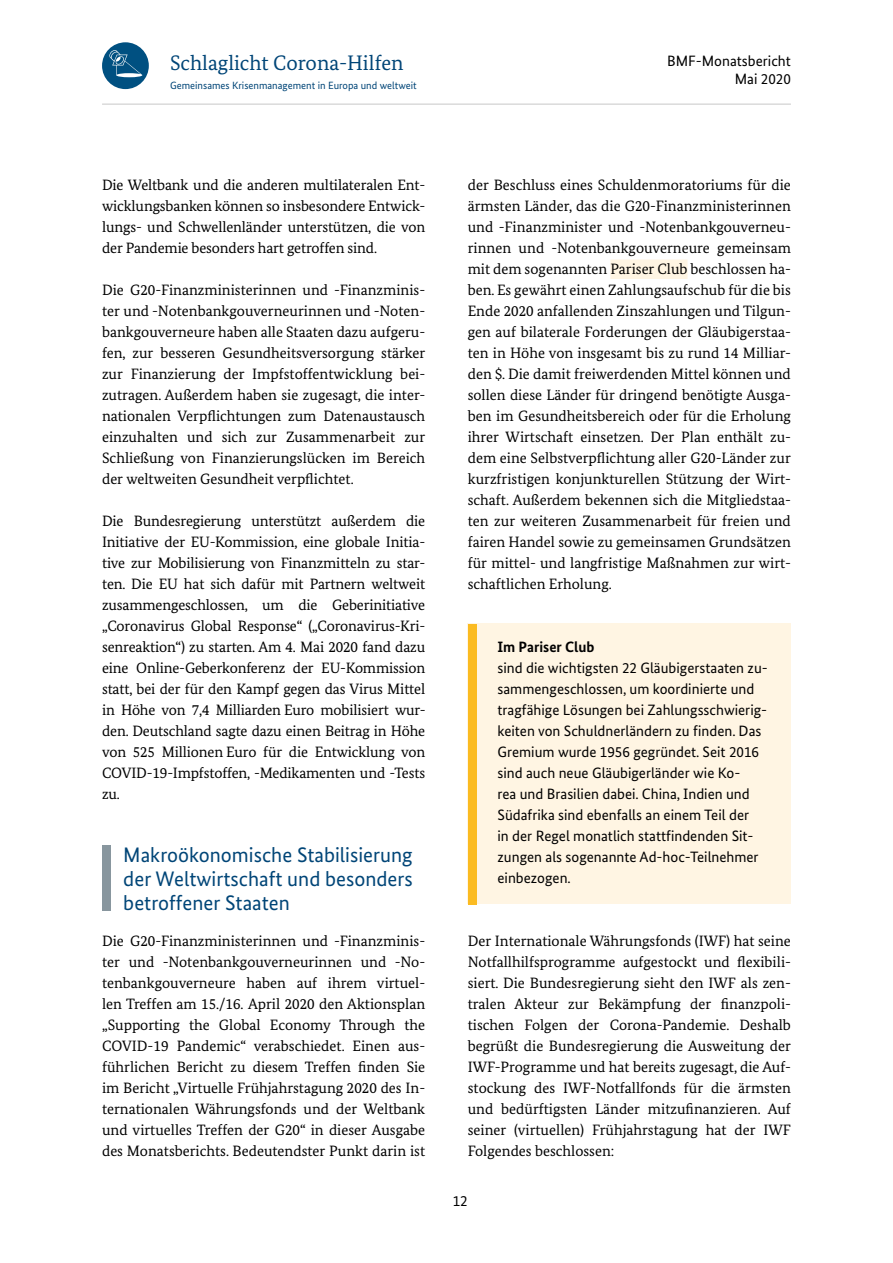
<style>
.page{position:relative;width:893px;height:1263px;background:#fff}
.page>*{position:absolute;margin:0;border:0;box-sizing:border-box;transform-origin:0 0}
.Überschrift_dritte_E{font:21px/24px "Bundes Sans";color:#004577;text-align:justify}
.t1{font:21px "Bundes Serif";color:#004577}
.Zweispaltiger_Fließt{font:15px/21px "Bundes Serif";color:#000;text-align:justify}
.Hintergrundwissen{font:15px/21px "Bundes Sans";color:#000;text-align:right}
.t2{font:10.5px "Bundes Sans";color:#004577}
.s1{font-weight:700}
</style>
<div class="page">
<hr style="left:102px;top:103px;width:689px;height:2px;background:#dadada">
<div style="left:102px;top:845px;width:9px;height:66px;background:#88969e"></div>
<div style="left:610px;top:259px;width:77px;height:20px;background:#fff5e3"></div>
<div style="left:468px;top:623px;width:323px;height:280px;background:#fff5e3"></div>
<div style="left:468px;top:624px;width:8px;height:280px;background:#fbbb21"></div>
<div style="left:102px;top:42px;width:47px;height:47px;background:#005081;border-radius:50%"></div>
<svg style="left:109px;top:50px;width:33px;height:27px"></svg>
<h1 class="t1" style="left:170px;top:50px;width:235px">Schlaglicht Corona-Hilfen</h1>
<p class="Hintergrundwissen" style="left:667px;top:51px;width:125px;line-height:18px">BMF-Monatsbericht<br>Mai 2020</p>
<p class="t2" style="left:170px;top:79px;width:248px">Gemeinsames Krisenmanagement in Europa und weltweit</p>
<p class="Zweispaltiger_Fließt" style="left:102px;top:174px;width:325px">Die Weltbank und die anderen multilateralen Ent&shy;wicklungsbanken können so insbesondere Entwick&shy;lungs- und Schwellenländer unterstützen, die von der Pandemie besonders hart getroffen sind.</p>
<p class="Zweispaltiger_Fließt" style="left:102px;top:279px;width:325px">Die G20-Finanzministerinnen und -Finanzminis&shy;ter und -Notenbankgouverneurinnen und -Noten&shy;bankgouverneure haben alle Staaten dazu aufgeru&shy;fen, zur besseren Gesundheitsversorgung stärker zur Finanzierung der Impfstoffentwicklung bei&shy;zutragen. Außerdem haben sie zugesagt, die inter&shy;nationalen Verpflichtungen zum Datenaustausch einzuhalten und sich zur Zusammenarbeit zur Schließung von Finanzierungslücken im Bereich der weltweiten Gesundheit verpflichtet.</p>
<p class="Zweispaltiger_Fließt" style="left:102px;top:510px;width:325px">Die Bundesregierung unterstützt außerdem die Initiative der EU-Kommission, eine globale Initia&shy;tive zur Mobilisierung von Finanzmitteln zu star&shy;ten. Die EU hat sich dafür mit Partnern weltweit zusammengeschlossen, um die Geberinitiative „Coronavirus Global Response“ („Coronavirus-Kri&shy;senreaktion“) zu starten. Am 4. Mai 2020 fand dazu eine Online-Geberkonferenz der EU-Kommission statt, bei der für den Kampf gegen das Virus Mittel in Höhe von 7,4 Milliarden Euro mobilisiert wur&shy;den. Deutschland sagte dazu einen Beitrag in Höhe von 525 Millionen Euro für die Entwicklung von COVID-19-Impfstoffen, -Medikamenten und -Tests zu.</p>
<h4 class="Überschrift_dritte_E" style="left:123px;top:842px;width:291px">Makroökonomische Stabilisierung der Weltwirtschaft und besonders betroffener Staaten</h4>
<p class="Zweispaltiger_Fließt" style="left:102px;top:930px;width:325px">Die G20-Finanzministerinnen und -Finanzminis&shy;ter und -Notenbankgouverneurinnen und -No&shy;tenbankgouverneure haben auf ihrem virtuel&shy;len Treffen am 15./16. April 2020 den Aktionsplan „Supporting the Global Economy Through the COVID-19 Pandemic“ verabschiedet. Einen aus&shy;führlichen Bericht zu diesem Treffen finden Sie im Bericht „Virtuelle Frühjahrstagung 2020 des In&shy;ternationalen Währungsfonds und der Weltbank und virtuelles Treffen der G20“ in dieser Ausgabe des Monatsberichts. Bedeutendster Punkt darin ist</p>
<p class="Zweispaltiger_Fließt" style="left:468px;top:174px;width:325px">der Beschluss eines Schuldenmoratoriums für die ärmsten Länder, das die G20-Finanzministerinnen und -Finanzminister und -Notenbankgouverneu&shy;rinnen und -Notenbankgouverneure gemeinsam mit dem sogenannten Pariser Club beschlossen ha&shy;ben. Es gewährt einen Zahlungsaufschub für die bis Ende 2020 anfallenden Zinszahlungen und Tilgun&shy;gen auf bilaterale Forderungen der Gläubigerstaa&shy;ten in Höhe von insgesamt bis zu rund 14 Milliar&shy;den $. Die damit freiwerdenden Mittel können und sollen diese Länder für dringend benötigte Ausga&shy;ben im Gesundheitsbereich oder für die Erholung ihrer Wirtschaft einsetzen. Der Plan enthält zu&shy;dem eine Selbstverpflichtung aller G20-Länder zur kurzfristigen konjunkturellen Stützung der Wirt&shy;schaft. Außerdem bekennen sich die Mitgliedstaa&shy;ten zur weiteren Zusammenarbeit für freien und fairen Handel sowie zu gemeinsamen Grundsätzen für mittel- und langfristige Maßnahmen zur wirt&shy;schaftlichen Erholung.</p>
<p class="Hintergrundwissen" style="left:497px;top:636px;width:272px;text-align:left"><span class="s1">Im Pariser Club<br></span>sind die wichtigsten 22 Gläubigerstaaten zu&shy;sammengeschlossen, um koordinierte und tragfähige Lösungen bei Zahlungsschwierig&shy;keiten von Schuldnerländern zu finden. Das Gremium wurde 1956 gegründet. Seit 2016 sind auch neue Gläubigerländer wie Ko-<br>rea und Brasilien dabei. China, Indien und Südafrika sind ebenfalls an einem Teil der<br>in der Regel monatlich stattfindenden Sit&shy;zungen als sogenannte Ad-hoc-Teilnehmer einbezogen.</p>
<p class="Zweispaltiger_Fließt" style="left:468px;top:930px;width:325px;text-align:left">Der Internationale Währungsfonds (IWF) hat seine Notfallhilfsprogramme aufgestockt und flexibili&shy;siert. Die Bundesregierung sieht den IWF als zen&shy;tralen Akteur zur Bekämpfung der finanzpoli&shy;tischen Folgen der Corona-Pandemie. Deshalb begrüßt die Bundesregierung die Ausweitung der IWF-Programme und hat bereits zugesagt, die Auf&shy;stockung des IWF-Notfallfonds für die ärmsten und bedürftigsten Länder mitzufinanzieren. Auf seiner (virtuellen) Frühjahrstagung hat der IWF Folgendes beschlossen:</p>
<p class="Hintergrundwissen" style="left:453px;top:1190px;width:16px">12</p>
</div>
